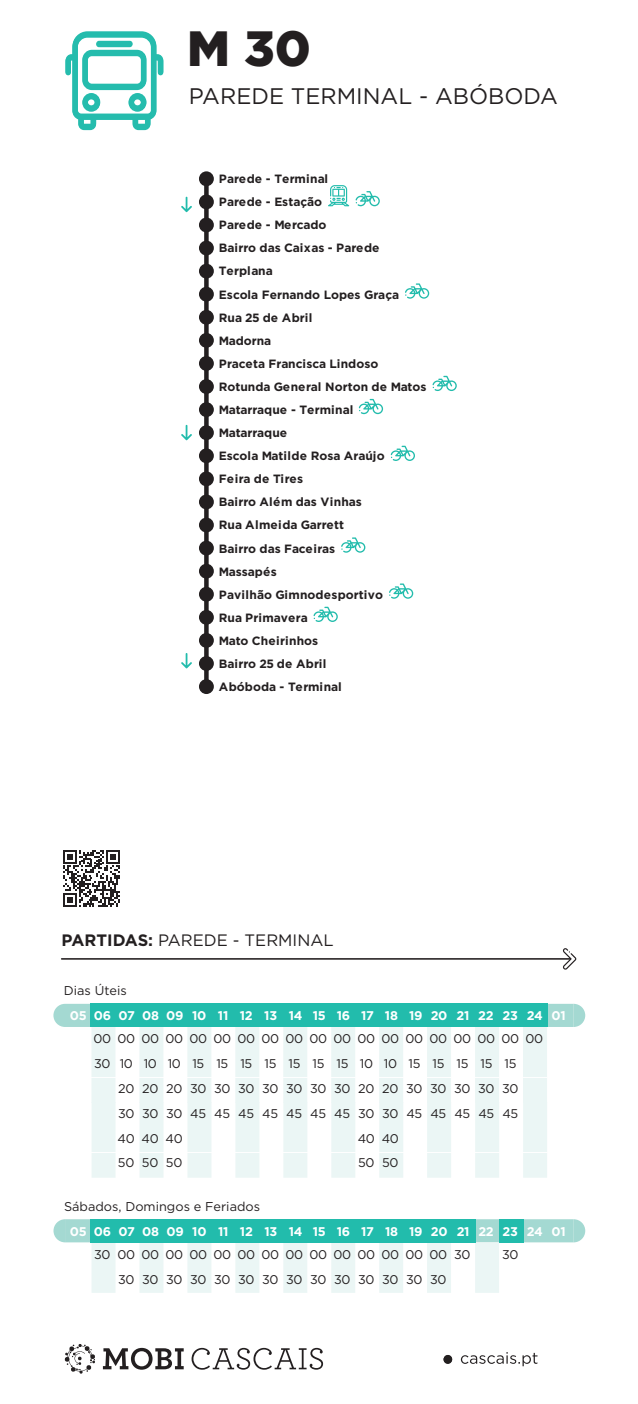
<style>
.page{position:relative;width:638px;height:1404px;background:#fff}
.page>*{position:absolute;margin:0;border:0;box-sizing:border-box;transform-origin:0 0}
.t1{font:900 49.5px "Gotham";color:#231f20}
.t2{font:22.5px "Gotham";color:#231f20}
.t3{font:16.5px "Gotham";color:#231f20}
.t4{font:12.75px "Gotham";color:#231f20}
.t5{font:12.6px "Gotham";letter-spacing:-.02em;color:#231f20}
.t6{font:700 12.6px "Gotham";letter-spacing:-.02em;color:#fff}
.t7{font:700 12px/23.1px "Gotham";color:#231f20}
.s1{font-weight:700}
</style>
<div class="page">
<svg style="left:192px;top:1347px;width:131px;height:22px"></svg>
<svg style="left:64px;top:1344px;width:31px;height:29px"></svg>
<svg style="left:103px;top:1347px;width:81px;height:22px"></svg>
<svg style="left:65px;top:31px;width:98px;height:99px"></svg>
<svg style="left:461px;top:1352px;width:76px;height:13px"></svg>
<div style="left:443px;top:1354px;width:9px;height:9px;background:#231f20;border-radius:50%"></div>
<svg style="left:63px;top:850px;width:57px;height:56px"></svg>
<svg style="left:53px;top:1003px;width:532px;height:174px"></svg>
<div style="left:90px;top:1003px;width:24px;height:23px;background:#22bcac"></div>
<div style="left:114px;top:1003px;width:24px;height:23px;background:#22bcac"></div>
<div style="left:138px;top:1003px;width:24px;height:23px;background:#22bcac"></div>
<div style="left:162px;top:1003px;width:24px;height:23px;background:#22bcac"></div>
<div style="left:186px;top:1003px;width:25px;height:23px;background:#22bcac"></div>
<div style="left:211px;top:1003px;width:24px;height:23px;background:#22bcac"></div>
<div style="left:235px;top:1003px;width:24px;height:23px;background:#22bcac"></div>
<div style="left:259px;top:1003px;width:24px;height:23px;background:#22bcac"></div>
<div style="left:283px;top:1003px;width:24px;height:23px;background:#22bcac"></div>
<div style="left:307px;top:1003px;width:24px;height:23px;background:#22bcac"></div>
<div style="left:331px;top:1003px;width:24px;height:23px;background:#22bcac"></div>
<div style="left:355px;top:1003px;width:24px;height:23px;background:#22bcac"></div>
<div style="left:379px;top:1003px;width:24px;height:23px;background:#22bcac"></div>
<div style="left:403px;top:1003px;width:24px;height:23px;background:#22bcac"></div>
<div style="left:427px;top:1003px;width:24px;height:23px;background:#22bcac"></div>
<div style="left:451px;top:1003px;width:25px;height:23px;background:#22bcac"></div>
<div style="left:476px;top:1003px;width:24px;height:23px;background:#22bcac"></div>
<div style="left:500px;top:1003px;width:24px;height:23px;background:#22bcac"></div>
<div style="left:524px;top:1003px;width:24px;height:23px;background:#22bcac"></div>
<svg style="left:562px;top:948px;width:14px;height:21px"></svg>
<hr style="left:62px;top:958px;width:508px;height:1px;background:#231f20">
<svg style="left:53px;top:1219px;width:532px;height:73px"></svg>
<div style="left:90px;top:1219px;width:24px;height:23px;background:#22bcac"></div>
<div style="left:114px;top:1219px;width:24px;height:23px;background:#22bcac"></div>
<div style="left:138px;top:1219px;width:24px;height:23px;background:#22bcac"></div>
<div style="left:162px;top:1219px;width:24px;height:23px;background:#22bcac"></div>
<div style="left:186px;top:1219px;width:25px;height:23px;background:#22bcac"></div>
<div style="left:211px;top:1219px;width:24px;height:23px;background:#22bcac"></div>
<div style="left:235px;top:1219px;width:24px;height:23px;background:#22bcac"></div>
<div style="left:259px;top:1219px;width:24px;height:23px;background:#22bcac"></div>
<div style="left:283px;top:1219px;width:24px;height:23px;background:#22bcac"></div>
<div style="left:307px;top:1219px;width:24px;height:23px;background:#22bcac"></div>
<div style="left:331px;top:1219px;width:24px;height:23px;background:#22bcac"></div>
<div style="left:355px;top:1219px;width:24px;height:23px;background:#22bcac"></div>
<div style="left:379px;top:1219px;width:24px;height:23px;background:#22bcac"></div>
<div style="left:403px;top:1219px;width:24px;height:23px;background:#22bcac"></div>
<div style="left:427px;top:1219px;width:24px;height:23px;background:#22bcac"></div>
<div style="left:451px;top:1219px;width:25px;height:23px;background:#22bcac"></div>
<div style="left:499px;top:1219px;width:25px;height:23px;background:#22bcac"></div>
<div style="left:199px;top:679px;width:15px;height:15px;background:#231f20;border-radius:50%"></div>
<div style="left:199px;top:656px;width:15px;height:15px;background:#231f20;border-radius:50%"></div>
<div style="left:199px;top:633px;width:15px;height:14px;background:#231f20;border-radius:50%"></div>
<div style="left:199px;top:610px;width:15px;height:14px;background:#231f20;border-radius:50%"></div>
<div style="left:199px;top:586px;width:15px;height:15px;background:#231f20;border-radius:50%"></div>
<div style="left:199px;top:563px;width:15px;height:15px;background:#231f20;border-radius:50%"></div>
<div style="left:199px;top:540px;width:15px;height:15px;background:#231f20;border-radius:50%"></div>
<div style="left:199px;top:517px;width:15px;height:15px;background:#231f20;border-radius:50%"></div>
<div style="left:199px;top:494px;width:15px;height:15px;background:#231f20;border-radius:50%"></div>
<div style="left:199px;top:471px;width:15px;height:15px;background:#231f20;border-radius:50%"></div>
<div style="left:199px;top:448px;width:15px;height:15px;background:#231f20;border-radius:50%"></div>
<div style="left:199px;top:425px;width:15px;height:15px;background:#231f20;border-radius:50%"></div>
<div style="left:199px;top:402px;width:15px;height:15px;background:#231f20;border-radius:50%"></div>
<div style="left:199px;top:379px;width:15px;height:15px;background:#231f20;border-radius:50%"></div>
<div style="left:199px;top:356px;width:15px;height:15px;background:#231f20;border-radius:50%"></div>
<div style="left:199px;top:333px;width:15px;height:15px;background:#231f20;border-radius:50%"></div>
<div style="left:199px;top:310px;width:15px;height:15px;background:#231f20;border-radius:50%"></div>
<div style="left:199px;top:287px;width:15px;height:14px;background:#231f20;border-radius:50%"></div>
<div style="left:199px;top:264px;width:15px;height:14px;background:#231f20;border-radius:50%"></div>
<div style="left:199px;top:240px;width:15px;height:15px;background:#231f20;border-radius:50%"></div>
<div style="left:199px;top:217px;width:15px;height:15px;background:#231f20;border-radius:50%"></div>
<div style="left:199px;top:194px;width:15px;height:15px;background:#231f20;border-radius:50%"></div>
<div style="left:199px;top:171px;width:15px;height:15px;background:#231f20;border-radius:50%"></div>
<div style="left:204px;top:179px;width:5px;height:509px;background:#231f20"></div>
<svg style="left:181px;top:197px;width:11px;height:15px"></svg>
<svg style="left:181px;top:425px;width:11px;height:15px"></svg>
<svg style="left:181px;top:653px;width:11px;height:15px"></svg>
<svg style="left:405px;top:283px;width:24px;height:15px"></svg>
<svg style="left:432px;top:376px;width:25px;height:15px"></svg>
<svg style="left:359px;top:399px;width:24px;height:15px"></svg>
<svg style="left:313px;top:606px;width:25px;height:16px"></svg>
<svg style="left:389px;top:583px;width:24px;height:15px"></svg>
<svg style="left:391px;top:445px;width:24px;height:16px"></svg>
<svg style="left:341px;top:537px;width:24px;height:15px"></svg>
<svg style="left:355px;top:191px;width:25px;height:15px"></svg>
<svg style="left:328px;top:185px;width:21px;height:21px"></svg>
<h1 class="t1" style="left:187px;top:15px;width:125px">M 30</h1>
<h2 class="t2" style="left:189px;top:81px;width:371px">PAREDE TERMINAL - ABÓBODA</h2>
<p class="t7" style="left:219px;top:167px;width:209px">Parede - Terminal<br>Parede - Estação<br>Parede - Mercado<br>Bairro das Caixas - Parede<br>Terplana<br>Escola Fernando Lopes Graça<br>Rua 25 de Abril<br>Madorna<br>Praceta Francisca Lindoso<br>Rotunda General Norton de Matos<br>Matarraque - Terminal<br>Matarraque<br>Escola Matilde Rosa Araújo<br>Feira de Tires<br>Bairro Além das Vinhas<br>Rua Almeida Garrett<br>Bairro das Faceiras<br>Massapés<br>Pavilhão Gimnodesportivo<br>Rua Primavera<br>Mato Cheirinhos<br>Bairro 25 de Abril<br>Abóboda - Terminal</p>
<h3 class="t3" style="left:62px;top:929px;width:273px"><span class="s1">PARTIDAS:</span> PAREDE - TERMINAL</h3>
<p class="t4" style="left:64px;top:982px;width:64px">Dias Úteis</p>
<p class="t6" style="left:70px;top:1007px;width:497px">05 06 07 08 09 10 11 12 13 14 15 16 17 18 19 20 21 22 23 24 01</p>
<p class="t5" style="left:93px;top:1030px;width:451px">00 00 00 00 00 00 00 00 00 00 00 00 00 00 00 00 00 00 00</p>
<p class="t5" style="left:94px;top:1055px;width:424px">30 10 10 10 15 15 15 15 15 15 15 10 10 15 15 15 15 15</p>
<p class="t5" style="left:118px;top:1080px;width:402px">20 20 20 30 30 30 30 30 30 30 20 20 30 30 30 30 30</p>
<p class="t5" style="left:118px;top:1104px;width:402px">30 30 30 45 45 45 45 45 45 45 30 30 45 45 45 45 45</p>
<p class="t5" style="left:118px;top:1129px;width:67px">40 40 40</p>
<p class="t5" style="left:358px;top:1129px;width:43px">40 40</p>
<p class="t5" style="left:118px;top:1154px;width:66px">50 50 50</p>
<p class="t5" style="left:358px;top:1154px;width:42px">50 50</p>
<p class="t4" style="left:64px;top:1197px;width:198px">Sábados, Domingos e Feriados</p>
<p class="t6" style="left:70px;top:1222px;width:497px">05 06 07 08 09 10 11 12 13 14 15 16 17 18 19 20 21 22 23 24 01</p>
<p class="t5" style="left:94px;top:1245px;width:378px">30 00 00 00 00 00 00 00 00 00 00 00 00 00 00 30</p>
<p class="t5" style="left:502px;top:1245px;width:18px">30</p>
<p class="t5" style="left:118px;top:1270px;width:330px">30 30 30 30 30 30 30 30 30 30 30 30 30 30</p>
</div>
